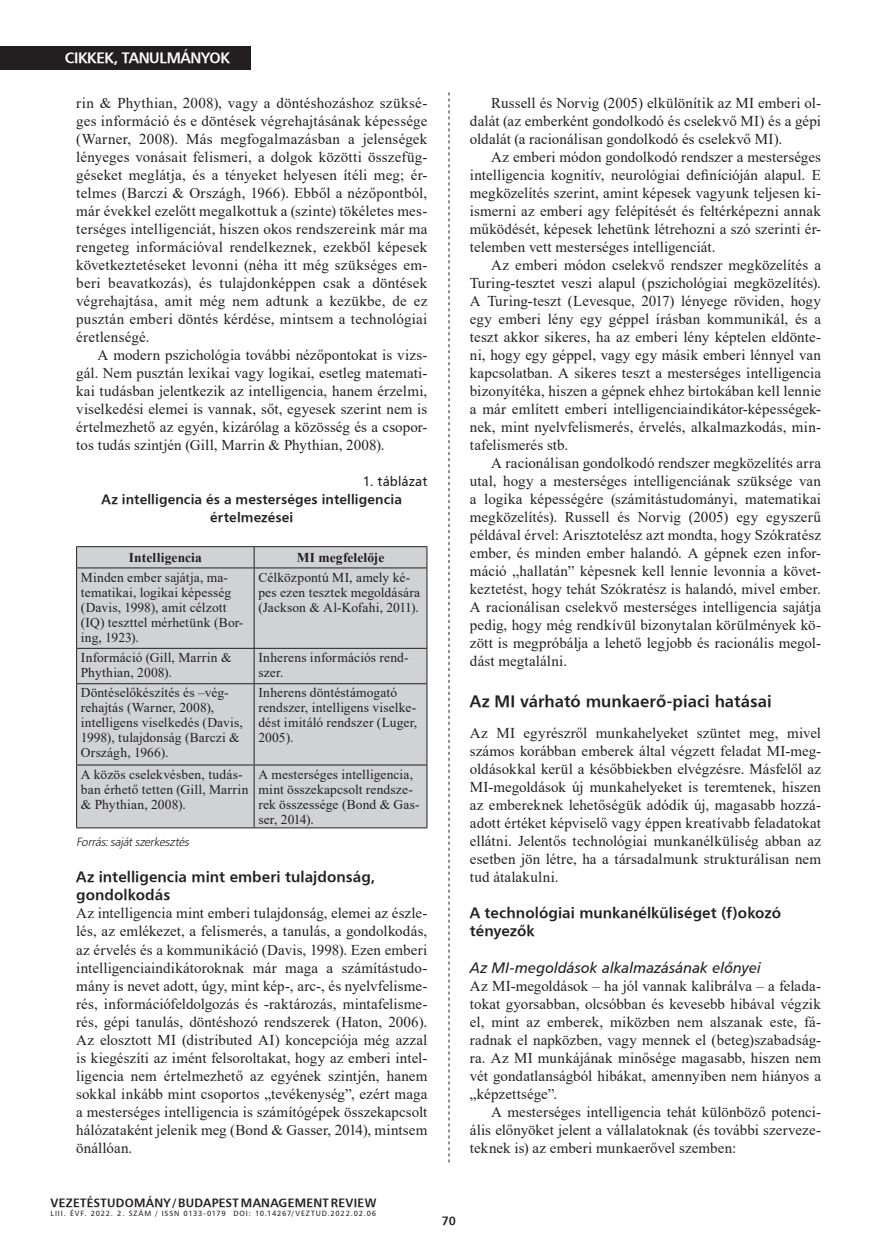
<style>
.page{position:relative;width:881px;height:1255px;background:#fff}
.page>*{position:absolute;margin:0;border:0;box-sizing:border-box;transform-origin:0 0}
.Kiemelés_I{font:16.5px "H Humanist 777 BT Bold";color:#231f20}
.kenyérszöveg_opcioná{font:15px/18px "Times New Roman";letter-spacing:.01em;color:#231f20;text-align:justify}
.kenyérszöveg_tompa{font:15px/18px "Times New Roman";letter-spacing:.01em;color:#231f20;text-align:justify}
.Kiemelés_II{font:15px/18px "H Humanist 777 BT Bold";letter-spacing:.005em;color:#231f20}
.Kiemelés_III{font:15px "H Humanist 777 BT Italic";letter-spacing:.005em;color:#231f20}
.t1{font:15px "H Humanist 777 BT Bold";letter-spacing:-.025em;color:#fff}
.kenyérszöveg_tompa-2{font:13.5px/15px "Times New Roman";letter-spacing:.01em;color:#231f20}
.Táblázat_cím{font:13.5px/18px "H Humanist 777 BT Bold";letter-spacing:.01em;color:#231f20;text-align:center}
.kenyérszöveg_tompa-3{font:700 13.5px "Times New Roman";letter-spacing:.01em;color:#231f20}
.Táblázat_cím-2{font:13.5px "H Humanist 777 BT";letter-spacing:.005em;color:#231f20}
.t2{font:12px "H Humanist 777 BT Bold";letter-spacing:.02em;color:#231f20}
.kenyérszöveg_tompa-4{font:italic 12px "Humanist 777 Lt PFL";color:#231f20}
.t3{font:7.5px "H Humanist 777 BT";letter-spacing:.11em;color:#231f20}
</style>
<div class="page">
<div style="left:0;top:46px;width:251px;height:23px;background:#231f20"></div>
<svg style="left:448px;top:92px;width:1px;height:1070px"></svg>
<div style="left:77px;top:547px;width:349px;height:280px;background:#d1d2d4"></div>
<hr style="left:76px;top:546px;width:178px;height:1px;background:#231f20">
<svg style="left:76px;top:547px;width:1px;height:20px"></svg>
<hr style="left:254px;top:546px;width:173px;height:1px;background:#231f20">
<svg style="left:254px;top:547px;width:1px;height:20px"></svg>
<svg style="left:426px;top:547px;width:1px;height:20px"></svg>
<hr style="left:76px;top:567px;width:178px;height:1px;background:#231f20">
<hr style="left:76px;top:568px;width:1px;height:80px;background:#231f20">
<hr style="left:254px;top:567px;width:173px;height:1px;background:#231f20">
<hr style="left:254px;top:568px;width:1px;height:80px;background:#231f20">
<hr style="left:426px;top:568px;width:1px;height:80px;background:#231f20">
<hr style="left:76px;top:648px;width:178px;height:1px;background:#231f20">
<hr style="left:76px;top:648px;width:1px;height:35px;background:#231f20">
<hr style="left:254px;top:648px;width:173px;height:1px;background:#231f20">
<hr style="left:254px;top:648px;width:1px;height:35px;background:#231f20">
<hr style="left:426px;top:648px;width:1px;height:35px;background:#231f20">
<hr style="left:76px;top:683px;width:178px;height:1px;background:#231f20">
<hr style="left:76px;top:684px;width:1px;height:80px;background:#231f20">
<hr style="left:254px;top:683px;width:173px;height:1px;background:#231f20">
<hr style="left:254px;top:684px;width:1px;height:80px;background:#231f20">
<hr style="left:426px;top:684px;width:1px;height:80px;background:#231f20">
<hr style="left:76px;top:764px;width:178px;height:1px;background:#231f20">
<hr style="left:76px;top:765px;width:1px;height:62px;background:#231f20">
<hr style="left:254px;top:764px;width:173px;height:1px;background:#231f20">
<hr style="left:254px;top:765px;width:1px;height:62px;background:#231f20">
<hr style="left:426px;top:765px;width:1px;height:62px;background:#231f20">
<hr style="left:76px;top:827px;width:178px;height:1px;background:#231f20">
<hr style="left:254px;top:827px;width:173px;height:1px;background:#231f20">
<p class="t1" style="left:65px;top:49px;width:166px">CIKKEK, TANULMÁNYOK</p>
<p class="kenyérszöveg_opcioná" style="left:76px;top:94px;width:352px">rin &amp; Phythian, 2008), vagy a döntéshozáshoz szüksé&shy;ges információ és e döntések végrehajtásának képessége (Warner, 2008). Más megfogalmazásban a jelenségek lényeges vonásait felismeri, a dolgok közötti összefüg&shy;géseket meglátja, és a tényeket helyesen ítéli meg; ér&shy;telmes (Barczi &amp; Országh, 1966). Ebből a nézőpontból, már évekkel ezelőtt megalkottuk a (szinte) tökéletes mes&shy;terséges intelligenciát, hiszen okos rendszereink már ma rengeteg információval rendelkeznek, ezekből képesek következtetéseket levonni (néha itt még szükséges em&shy;beri beavatkozás), és tulajdonképpen csak a döntések végrehajtása, amit még nem adtunk a kezükbe, de ez pusztán emberi döntés kérdése, mintsem a technológiai éretlenségé.</p>
<p class="kenyérszöveg_opcioná" style="left:76px;top:346px;width:352px;text-indent:21px">A modern pszichológia további nézőpontokat is vizs&shy;gál. Nem pusztán lexikai vagy logikai, esetleg matemati&shy;kai tudásban jelentkezik az intelligencia, hanem érzelmi, viselkedési elemei is vannak, sőt, egyesek szerint nem is értelmezhető az egyén, kizárólag a közösség és a csopor&shy;tos tudás szintjén (Gill, Marrin &amp; Phythian, 2008).</p>
<p class="Táblázat_cím-2" style="left:362px;top:473px;width:66px">1. táblázat</p>
<p class="Táblázat_cím" style="left:102px;top:490px;width:302px">Az intelligencia és a mesterséges intelligencia értelmezései</p>
<p class="kenyérszöveg_tompa-3" style="left:129px;top:547px;width:75px">Intelligencia</p>
<p class="kenyérszöveg_tompa-3" style="left:296px;top:547px;width:89px">MI megfelelője</p>
<p class="kenyérszöveg_tompa-2" style="left:81px;top:569px;width:164px">Minden ember sajátja, ma&shy;tematikai, logikai képesség (Davis, 1998), amit célzott (IQ) teszttel mérhetünk (Bor&shy;ing, 1923).</p>
<p class="kenyérszöveg_tompa-2" style="left:258px;top:569px;width:163px">Célközpontú MI, amely ké&shy;pes ezen tesztek megoldására (Jackson &amp; Al-Kofahi, 2011).</p>
<p class="kenyérszöveg_tompa-2" style="left:81px;top:649px;width:152px">Információ (Gill, Marrin &amp;<br>Phythian, 2008).</p>
<p class="kenyérszöveg_tompa-2" style="left:258px;top:649px;width:152px">Inherens információs rend&shy;szer.</p>
<p class="kenyérszöveg_tompa-2" style="left:81px;top:685px;width:163px">Döntéselőkészítés és –vég&shy;rehajtás (Warner, 2008), intelligens viselkedés (Davis,<br>1998), tulajdonság (Barczi &amp;<br>Országh, 1966).</p>
<p class="kenyérszöveg_tompa-2" style="left:258px;top:685px;width:160px">Inherens döntéstámogató rendszer, intelligens viselke&shy;dést imitáló rendszer (Luger,<br>2005).</p>
<p class="kenyérszöveg_tompa-2" style="left:81px;top:766px;width:169px">A közös cselekvésben, tudás&shy;ban érhető tetten (Gill, Marrin &amp; Phythian, 2008).</p>
<p class="kenyérszöveg_tompa-2" style="left:258px;top:766px;width:163px">A mesterséges intelligencia, mint összekapcsolt rendsze&shy;rek összessége (Bond &amp; Gas&shy;ser, 2014).</p>
<p class="kenyérszöveg_tompa-4" style="left:76px;top:834px;width:116px">Forrás:sajátszerkesztés</p>
<p class="Kiemelés_II" style="left:76px;top:867px;width:300px">Az intelligencia mint emberi tulajdonság, gondolkodás</p>
<p class="kenyérszöveg_tompa" style="left:76px;top:904px;width:352px">Az intelligencia mint emberi tulajdonság, elemei az észle&shy;lés, az emlékezet, a felismerés, a tanulás, a gondolkodás, az érvelés és a kommunikáció (Davis, 1998). Ezen emberi intelligenciaindikátoroknak már maga a számítástudo&shy;mány is nevet adott, úgy, mint kép-, arc-, és nyelvfelisme&shy;rés, információfeldolgozás és -raktározás, mintafelisme&shy;rés, gépi tanulás, döntéshozó rendszerek (Haton, 2006).<br>Az elosztott MI (distributed AI) koncepciója még azzal is kiegészíti az imént felsoroltakat, hogy az emberi intel&shy;ligencia nem értelmezhető az egyének szintjén, hanem sokkal inkább mint csoportos „tevékenység”, ezért maga a mesterséges intelligencia is számítógépek összekapcsolt hálózataként jelenik meg (Bond &amp; Gasser, 2014), mintsem önállóan.</p>
<p class="kenyérszöveg_opcioná" style="left:469px;top:94px;width:352px;text-indent:21px">Russell és Norvig (2005) elkülönítik az MI emberi ol&shy;dalát (az emberként gondolkodó és cselekvő MI) és a gépi oldalát (a racionálisan gondolkodó és cselekvő MI).</p>
<p class="kenyérszöveg_opcioná" style="left:469px;top:148px;width:352px;text-indent:21px">Az emberi módon gondolkodó rendszer a mesterséges intelligencia kognitív, neurológiai definícióján alapul. E megközelítés szerint, amint képesek vagyunk teljesen ki&shy;ismerni az emberi agy felépítését és feltérképezni annak működését, képesek lehetünk létrehozni a szó szerinti ér&shy;telemben vett mesterséges intelligenciát.</p>
<p class="kenyérszöveg_opcioná" style="left:469px;top:256px;width:352px;text-indent:21px">Az emberi módon cselekvő rendszer megközelítés a Turing-tesztet veszi alapul (pszichológiai megközelítés).<br>A Turing-teszt (Levesque, 2017) lényege röviden, hogy egy emberi lény egy géppel írásban kommunikál, és a teszt akkor sikeres, ha az emberi lény képtelen eldönte&shy;ni, hogy egy géppel, vagy egy másik emberi lénnyel van kapcsolatban. A sikeres teszt a mesterséges intelligencia bizonyítéka, hiszen a gépnek ehhez birtokában kell lennie a már említett emberi intelligenciaindikátor-képességek&shy;nek, mint nyelvfelismerés, érvelés, alkalmazkodás, min&shy;tafelismerés stb.</p>
<p class="kenyérszöveg_opcioná" style="left:469px;top:454px;width:352px;text-indent:21px">A racionálisan gondolkodó rendszer megközelítés arra utal, hogy a mesterséges intelligenciának szüksége van a logika képességére (számítástudományi, matematikai megközelítés). Russell és Norvig (2005) egy egyszerű példával érvel: Arisztotelész azt mondta, hogy Szókratész ember, és minden ember halandó. A gépnek ezen infor&shy;máció „hallatán” képesnek kell lennie levonnia a követ&shy;keztetést, hogy tehát Szókratész is halandó, mivel ember.<br>A racionálisan cselekvő mesterséges intelligencia sajátja pedig, hogy még rendkívül bizonytalan körülmények kö&shy;zött is megpróbálja a lehető legjobb és racionális megol&shy;dást megtalálni.</p>
<p class="Kiemelés_I" style="left:469px;top:690px;width:303px">Az MI várható munkaerő-piaci hatásai</p>
<p class="kenyérszöveg_tompa" style="left:469px;top:724px;width:352px">Az MI egyrészről munkahelyeket szüntet meg, mivel számos korábban emberek által végzett feladat MI-meg&shy;oldásokkal kerül a későbbiekben elvégzésre. Másfelől az MI-megoldások új munkahelyeket is teremtenek, hiszen az embereknek lehetőségük adódik új, magasabb hozzá&shy;adott értéket képviselő vagy éppen kreatívabb feladatokat ellátni. Jelentős technológiai munkanélküliség abban az esetben jön létre, ha a társadalmunk strukturálisan nem tud átalakulni.</p>
<p class="Kiemelés_II" style="left:469px;top:903px;width:312px">A technológiai munkanélküliséget (f)okozó tényezők</p>
<p class="Kiemelés_III" style="left:469px;top:957px;width:292px">Az MI-megoldások alkalmazásának előnyei</p>
<p class="kenyérszöveg_tompa" style="left:469px;top:976px;width:352px">Az MI-megoldások – ha jól vannak kalibrálva – a felada&shy;tokat gyorsabban, olcsóbban és kevesebb hibával végzik el, mint az emberek, miközben nem alszanak este, fá&shy;radnak el napközben, vagy mennek el (beteg)szabadság&shy;ra. Az MI munkájának minősége magasabb, hiszen nem vét gondatlanságból hibákat, amennyiben nem hiányos a „képzettsége”.</p>
<p class="kenyérszöveg_opcioná" style="left:469px;top:1102px;width:352px;text-indent:21px">A mesterséges intelligencia tehát különböző potenci&shy;ális előnyöket jelent a vállalatoknak (és további szerveze&shy;teknek is) az emberi munkaerővel szemben:</p>
<p class="t2" style="left:51px;top:1194px;width:327px">VEZETÉSTUDOMÁNY / BUDAPEST MANAGEMENT REVIEW</p>
<p class="t3" style="left:51px;top:1208px;width:327px">LIII. ÉVF. 2022. 2. SZÁM / ISSN 0133-0179 DOI: 10.14267/VEZTUD.2022.02.06</p>
<p class="t2" style="left:442px;top:1212px;width:16px">70</p>
</div>
